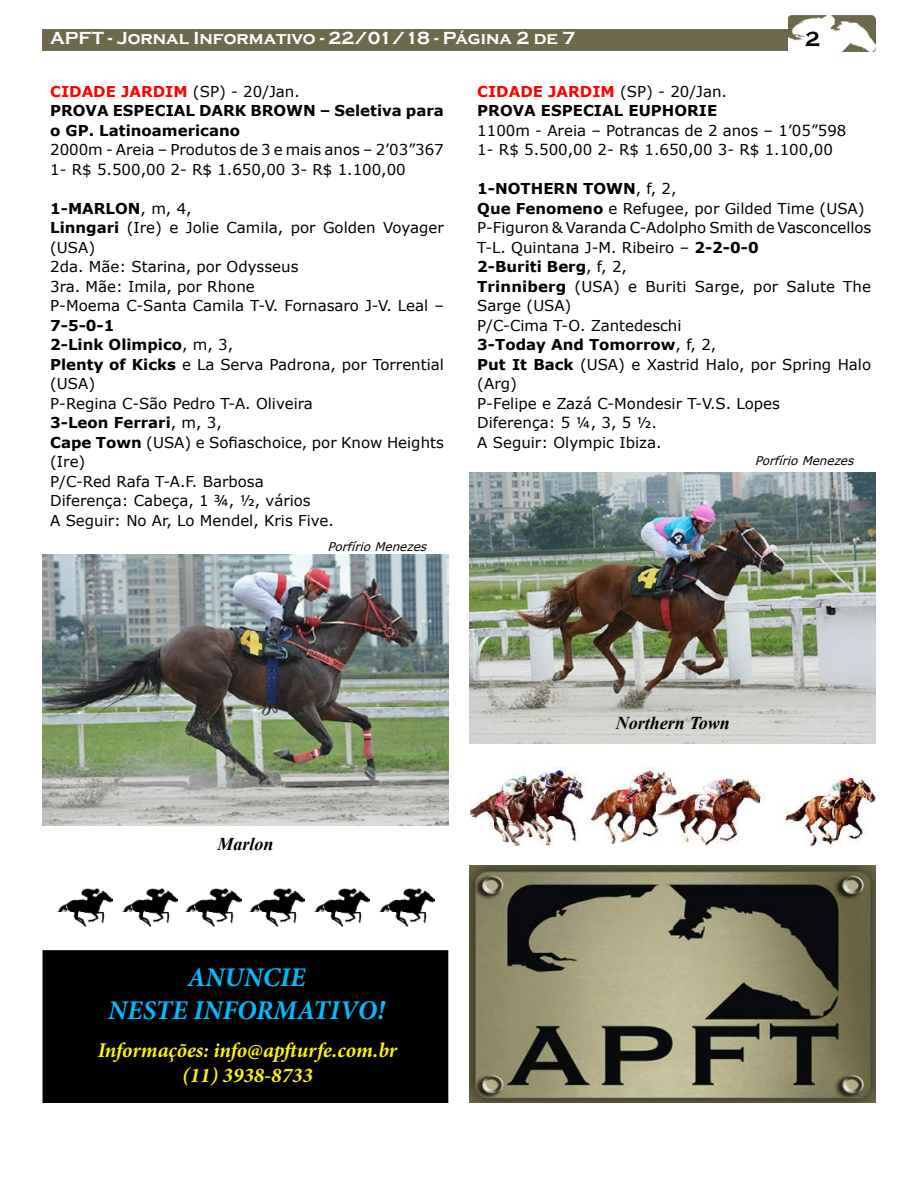
<style>
.page{position:relative;width:918px;height:1188px;background:#fff}
.page>*{position:absolute;margin:0;border:0;box-sizing:border-box;transform-origin:0 0}
.t1{font:italic 700 27px/32.4px "Minion Pro";color:#0bf;text-align:center}
.t2{font:italic 700 21px/25.2px "Minion Pro";letter-spacing:-.005em;color:#fff200;text-align:center}
.t3{font:700 21px "Copperplate Gothic";color:#000}
.t4{font:700 18px "Copperplate Gothic";color:#fff}
.t5{font:italic 700 18px "Times New Roman";color:#000}
.t6{font:15px/19.5px "Verdana";color:#000}
.t7{font:700 15px/19.5px "Verdana";color:#000}
.t8{font:italic 12px "Verdana";color:#000}
.s1{color:#f00}
.s2{font-weight:400}
.s3{font-weight:700}
</style>
<div class="page">
<div style="left:43px;top:29px;width:746px;height:22px;background:#6c6a4a"></div>
<img style="left:789px;top:15px;width:87px;height:36px">
<div style="left:43px;top:951px;width:405px;height:151px;background:#000"></div>
<div style="left:43px;top:950px;width:405px;height:153px;border:2px solid #000"></div>
<img style="left:57px;top:889px;width:56px;height:38px">
<img style="left:121px;top:889px;width:57px;height:38px">
<img style="left:185px;top:889px;width:56px;height:38px">
<img style="left:249px;top:889px;width:56px;height:38px">
<img style="left:313px;top:889px;width:57px;height:38px">
<img style="left:378px;top:889px;width:56px;height:38px">
<img style="left:470px;top:766px;width:406px;height:80px">
<img style="left:43px;top:555px;width:405px;height:270px">
<img style="left:470px;top:473px;width:406px;height:271px">
<img style="left:470px;top:866px;width:405px;height:237px">
<p class="t4" style="left:50px;top:28px;width:527px">APFT - Jornal Informativo - 22/01/18 - Página 2 de 7</p>
<h2 class="t3" style="left:805px;top:28px;width:16px">2</h2>
<p class="t7" style="left:50px;top:81px;width:395px"><span class="s1">CIDADE JARDIM</span> <span class="s2">(SP) - 20/Jan.<br></span>PROVA ESPECIAL DARK BROWN – Seletiva para o GP. Latinoamericano</p>
<p class="t6" style="left:50px;top:140px;width:395px">2000m - Areia – Produtos de 3 e mais anos – 2’03”367<br>1- R$ 5.500,00 2- R$ 1.650,00 3- R$ 1.100,00</p>
<p class="t6" style="left:50px;top:198px;width:395px"><span class="s3">1-MARLON</span>, m, 4,<br><span class="s3">Linngari</span> (Ire) e Jolie Camila, por Golden Voyager (USA)<br>2da. Mãe: Starina, por Odysseus<br>3ra. Mãe: Imila, por Rhone<br>P-Moema C-Santa Camila T-V. Fornasaro J-V. Leal –</p>
<p class="t6" style="left:50px;top:315px;width:395px"><span class="s3">7-5-0-1<br>2-Link Olimpico</span>, m, 3,<br><span class="s3">Plenty of Kicks</span> e La Serva Padrona, por Torrential (USA)<br>P-Regina C-São Pedro T-A. Oliveira<br><span class="s3">3-Leon Ferrari</span>, m, 3,<br><span class="s3">Cape Town</span> (USA) e Sofiaschoice, por Know Heights (Ire)<br>P/C-Red Rafa T-A.F. Barbosa<br>Diferença: Cabeça, 1 ¾, ½, vários<br>A Seguir: No Ar, Lo Mendel, Kris Five.</p>
<p class="t8" style="left:328px;top:538px;width:104px">PorfírioMenezes</p>
<p class="t7" style="left:477px;top:81px;width:251px"><span class="s1">CIDADE JARDIM</span> <span class="s2">(SP) - 20/Jan.<br></span>PROVA ESPECIAL EUPHORIE</p>
<p class="t6" style="left:477px;top:120px;width:371px">1100m - Areia – Potrancas de 2 anos – 1’05”598<br>1- R$ 5.500,00 2- R$ 1.650,00 3- R$ 1.100,00</p>
<p class="t6" style="left:477px;top:179px;width:395px"><span class="s3">1-NOTHERN TOWN</span>, f, 2,<br><span class="s3">Que Fenomeno</span> e Refugee, por Gilded Time (USA)<br>P-Figuron &amp; Varanda C-Adolpho Smith de Vasconcellos<br>T-L. Quintana J-M. Ribeiro – <span class="s3">2-2-0-0<br>2-Buriti Berg</span>, f, 2,<br><span class="s3">Trinniberg</span> (USA) e Buriti Sarge, por Salute The<br>Sarge (USA)<br>P/C-Cima T-O. Zantedeschi<br><span class="s3">3-Today And Tomorrow</span>, f, 2,<br><span class="s3">Put It Back</span> (USA) e Xastrid Halo, por Spring Halo (Arg)<br>P-Felipe e Zazá C-Mondesir T-V.S. Lopes<br>Diferença: 5 ¼, 3, 5 ½.<br>A Seguir: Olympic Ibiza.</p>
<p class="t8" style="left:755px;top:452px;width:104px">PorfírioMenezes</p>
<p class="t5" style="left:217px;top:831px;width:58px">Marlon</p>
<h1 class="t1" style="left:108px;top:961px;width:278px">ANUNCIE<br>NESTE INFORMATIVO!</h1>
<h2 class="t2" style="left:98px;top:1037px;width:301px">Informações: info@apfturfe.com.br (11) 3938-8733</h2>
<p class="t5" style="left:616px;top:710px;width:115px">Northern Town</p>
</div>
